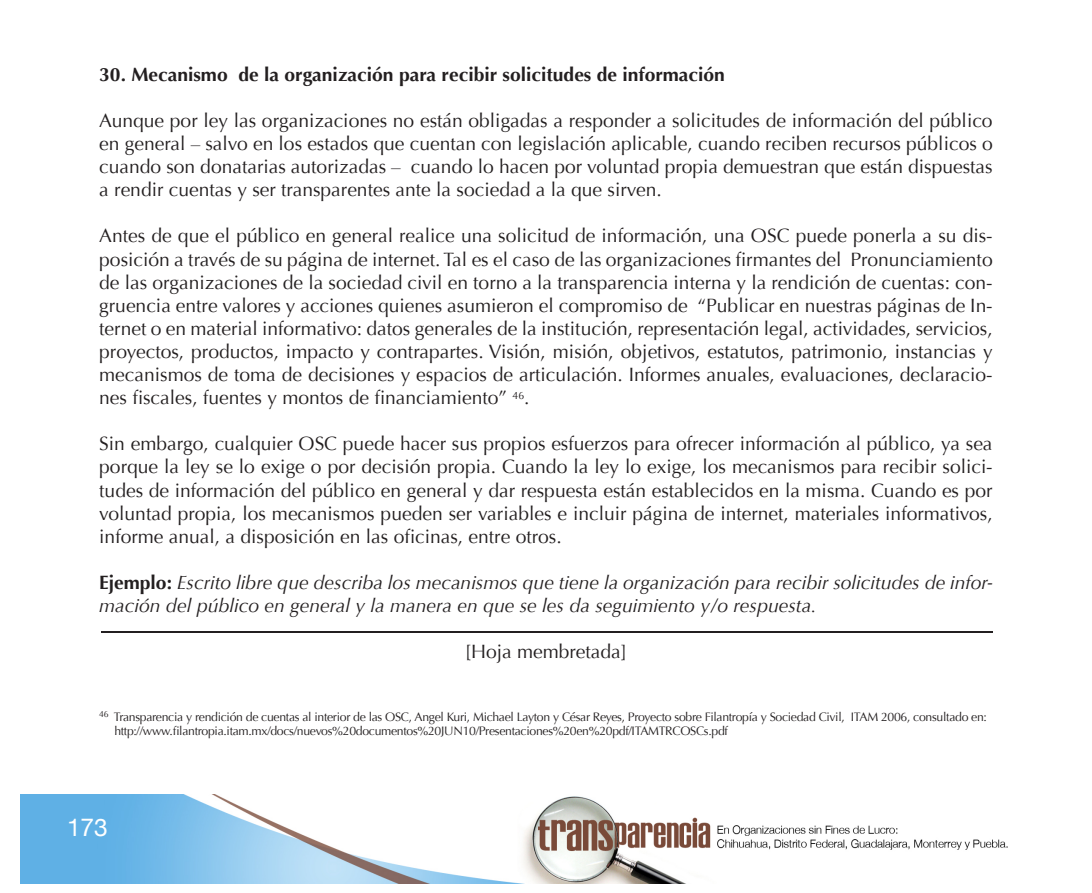
<style>
.page{position:relative;width:1092px;height:893px;background:#fff}
.page>*{position:absolute;margin:0;border:0;box-sizing:border-box;transform-origin:0 0}
.t1{font:24.5px "Helvetica Neue";color:#fff}
.t2{font:19.25px/23.1px "Optima";color:#231f20;text-align:justify}
.t3{font:italic 19.25px/23.1px "Optima";color:#231f20}
.t4{font:700 19.25px "Optima";color:#231f20}
.t5{font:12.25px "Optima";letter-spacing:-.025em;color:#231f20}
.s1{font-weight:700;font-style:normal}
</style>
<div class="page">
<img style="left:20px;top:794px;width:988px;height:89px">
<hr style="left:101px;top:631px;width:891px;height:1px;background:#231f20">
<p class="t4" style="left:99px;top:63px;width:627px">30. Mecanismo de la organización para recibir solicitudes de información</p>
<p class="t2" style="left:99px;top:109px;width:894px">Aunque por ley las organizaciones no están obligadas a responder a solicitudes de información del público en general – salvo en los estados que cuentan con legislación aplicable, cuando reciben recursos públicos o cuando son donatarias autorizadas – cuando lo hacen por voluntad propia demuestran que están dispuestas a rendir cuentas y ser transparentes ante la sociedad a la que sirven.</p>
<p class="t2" style="left:99px;top:225px;width:894px">Antes de que el público en general realice una solicitud de información, una OSC puede ponerla a su dis&shy;posición a través de su página de internet. Tal es el caso de las organizaciones firmantes del Pronunciamiento de las organizaciones de la sociedad civil en torno a la transparencia interna y la rendición de cuentas: con&shy;gruencia entre valores y acciones quienes asumieron el compromiso de “Publicar en nuestras páginas de In&shy;ternet o en material informativo: datos generales de la institución, representación legal, actividades, servicios, proyectos, productos, impacto y contrapartes. Visión, misión, objetivos, estatutos, patrimonio, instancias y mecanismos de toma de decisiones y espacios de articulación. Informes anuales, evaluaciones, declaracio&shy;nes fiscales, fuentes y montos de financiamiento” <sup>46</sup>.</p>
<p class="t2" style="left:99px;top:433px;width:894px">Sin embargo, cualquier OSC puede hacer sus propios esfuerzos para ofrecer información al público, ya sea porque la ley se lo exige o por decisión propia. Cuando la ley lo exige, los mecanismos para recibir solici&shy;tudes de información del público en general y dar respuesta están establecidos en la misma. Cuando es por voluntad propia, los mecanismos pueden ser variables e incluir página de internet, materiales informativos, informe anual, a disposición en las oficinas, entre otros.</p>
<p class="t3" style="left:99px;top:571px;width:894px"><span class="s1">Ejemplo:</span> Escrito libre que describa los mecanismos que tiene la organización para recibir solicitudes de infor&shy;mación del público en general y la manera en que se les da seguimiento y/o respuesta.</p>
<p class="t2" style="left:464px;top:640px;width:164px">[Hoja membretada]</p>
<p class="t5" style="left:99px;top:709px;width:889px"><sup>46</sup> Transparencia y rendición de cuentas al interior de las OSC, Angel Kuri, Michael Layton y César Reyes, Proyecto sobre Filantropía y Sociedad Civil, ITAM 2006, consultado en:</p>
<p class="t5" style="left:114px;top:724px;width:615px">http://www.filantropia.itam.mx/docs/nuevos%20documentos%20JUN10/Presentaciones%20en%20pdf/ITAMTRCOSCs.pdf</p>
<p class="t1" style="left:67px;top:812px;width:42px">173</p>
</div>
